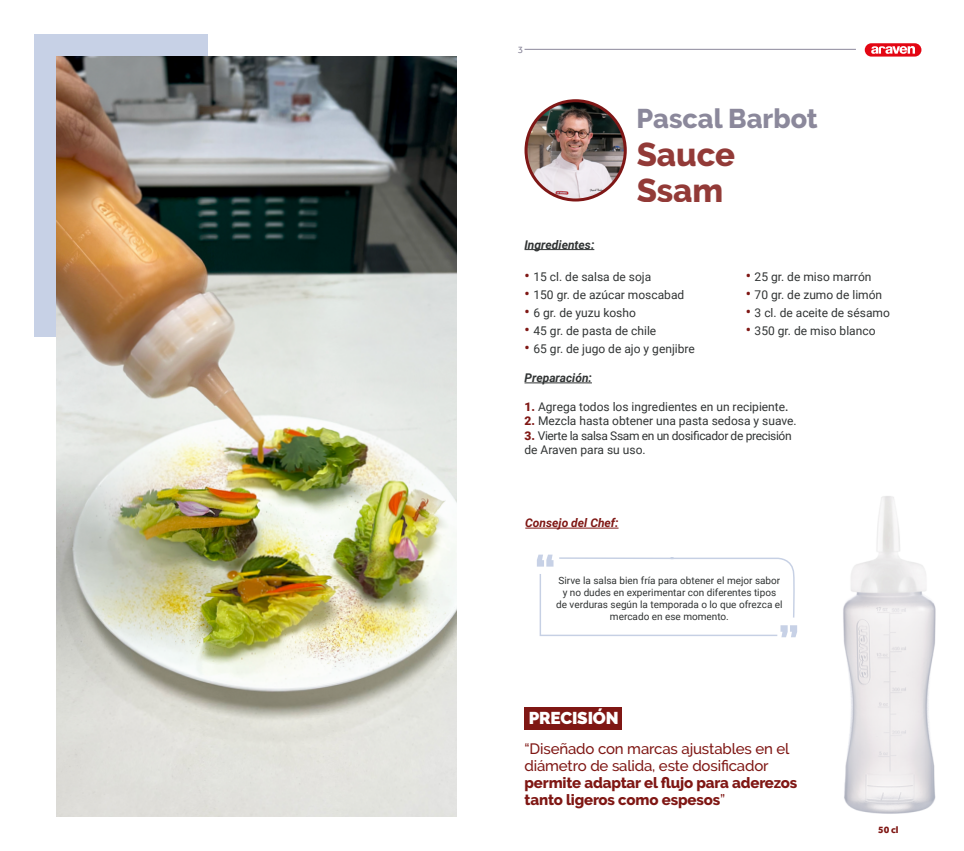
<style>
.page{position:relative;width:964px;height:851px;background:#fff}
.page>*{position:absolute;margin:0;border:0;box-sizing:border-box;transform-origin:0 0}
.t1{font:800 32.9px/35.6px "Raleway";color:#7f1714}
.t2{font:800 27px "Raleway";color:#8b889b}
.t3{font:900 17.1px "Raleway";letter-spacing:-.01em;color:#fff}
.t4{font:500 15px/17px "Raleway";letter-spacing:-.01em;color:#7f1714}
.t5{font:800 15px/17px "Raleway";letter-spacing:-.01em;color:#7f1714}
.t6{font:12px "Roboto";color:#313434}
.t7{font:12px/14.4px "Roboto";letter-spacing:-.03em;color:#313434}
.t8{font:italic 700 12px "Roboto";color:#313434}
.t9{font:italic 700 12px "Roboto";color:#7f1714}
.t10{font:10px/12px "Roboto";color:#313434;text-align:center}
.t11{font:800 10px "Effra";color:#7f1714}
.t12{font:10px "Effra";color:#8b889b}
.s1{font-weight:500;font-size:15px;color:#7f1714}
.s2{font-weight:900;color:#7f1714}
.s3{font-weight:500}
</style>
<div class="page">
<svg style="left:865px;top:43px;width:56px;height:14px"></svg>
<hr style="left:524px;top:49px;width:332px;height:1px;background:#8b889b">
<div style="left:35px;top:35px;width:22px;height:301px;background:#c7d1e6"></div>
<div style="left:57px;top:35px;width:151px;height:493px;background:#c7d1e6"></div>
<img style="left:57px;top:57px;width:399px;height:759px">
<hr style="left:524px;top:249px;width:70px;height:1px;background:#313434">
<hr style="left:524px;top:382px;width:68px;height:1px;background:#313434">
<div style="left:524px;top:707px;width:98px;height:22px;background:#7f1714"></div>
<hr style="left:525px;top:527px;width:93px;height:1px;background:#7f1714">
<svg style="left:537px;top:554px;width:260px;height:83px"></svg>
<img style="left:526px;top:101px;width:99px;height:99px;border-radius:50px">
<div style="left:524px;top:99px;width:103px;height:102px;border:3px solid #7f1716;border-radius:50%"></div>
<img style="left:843px;top:496px;width:93px;height:318px">
<p class="t12" style="left:518px;top:43px;width:7px">3</p>
<h2 class="t2" style="left:636px;top:103px;width:183px">Pascal Barbot</h2>
<h1 class="t1" style="left:636px;top:137px;width:100px">Sauce<br>Ssam</h1>
<p class="t8" style="left:524px;top:236px;width:71px">Ingredientes:</p>
<p class="t6" style="left:524px;top:268px;width:128px"><span class="s1">•</span> 15 cl. de salsa de soja</p>
<p class="t6" style="left:524px;top:286px;width:161px"><span class="s1">•</span> 150 gr. de azúcar moscabad</p>
<p class="t6" style="left:524px;top:304px;width:113px"><span class="s1">•</span> 6 gr. de yuzu kosho</p>
<p class="t6" style="left:524px;top:322px;width:133px"><span class="s1">•</span> 45 gr. de pasta de chile</p>
<p class="t6" style="left:524px;top:340px;width:172px"><span class="s1">•</span> 65 gr. de jugo de ajo y genjibre</p>
<p class="t8" style="left:524px;top:369px;width:69px">Preparación:</p>
<p class="t6" style="left:524px;top:398px;width:265px"><span class="s2">1.</span> Agrega todos los ingredientes en un recipiente<span class="s3">.</span></p>
<p class="t6" style="left:524px;top:412px;width:274px"><span class="s2">2.</span> Mezcla hasta obtener una pasta sedosa y suave.</p>
<p class="t7" style="left:524px;top:427px;width:269px"><span class="s2">3.</span> Vierte la salsa Ssam en un dosificador de precisión de Araven para su uso.</p>
<p class="t6" style="left:746px;top:268px;width:127px"><span class="s1">•</span> 25 gr. de miso marrón</p>
<p class="t6" style="left:746px;top:286px;width:138px"><span class="s1">•</span> 70 gr. de zumo de limón</p>
<p class="t6" style="left:746px;top:304px;width:146px"><span class="s1">•</span> 3 cl. de aceite de sésamo</p>
<p class="t6" style="left:746px;top:322px;width:131px"><span class="s1">•</span> 350 gr. de miso blanco</p>
<p class="t9" style="left:525px;top:514px;width:95px">Consejo del Chef:</p>
<p class="t10" style="left:556px;top:574px;width:228px">Sirve la salsa bien fría para obtener el mejor sabor y no dudes en experimentar con diferentes tipos de verduras según la temporada o lo que ofrezca el mercado en ese momento.</p>
<h3 class="t3" style="left:529px;top:708px;width:91px">PRECISIÓN</h3>
<p class="t4" style="left:524px;top:740px;width:266px">“Diseñado con marcas ajustables en el diámetro de salida, este dosificador</p>
<p class="t5" style="left:524px;top:774px;width:274px">permite adaptar el flujo para aderezos tanto ligeros como espesos<span class="s3">”</span></p>
<p class="t11" style="left:878px;top:823px;width:22px">50 cl</p>
</div>
